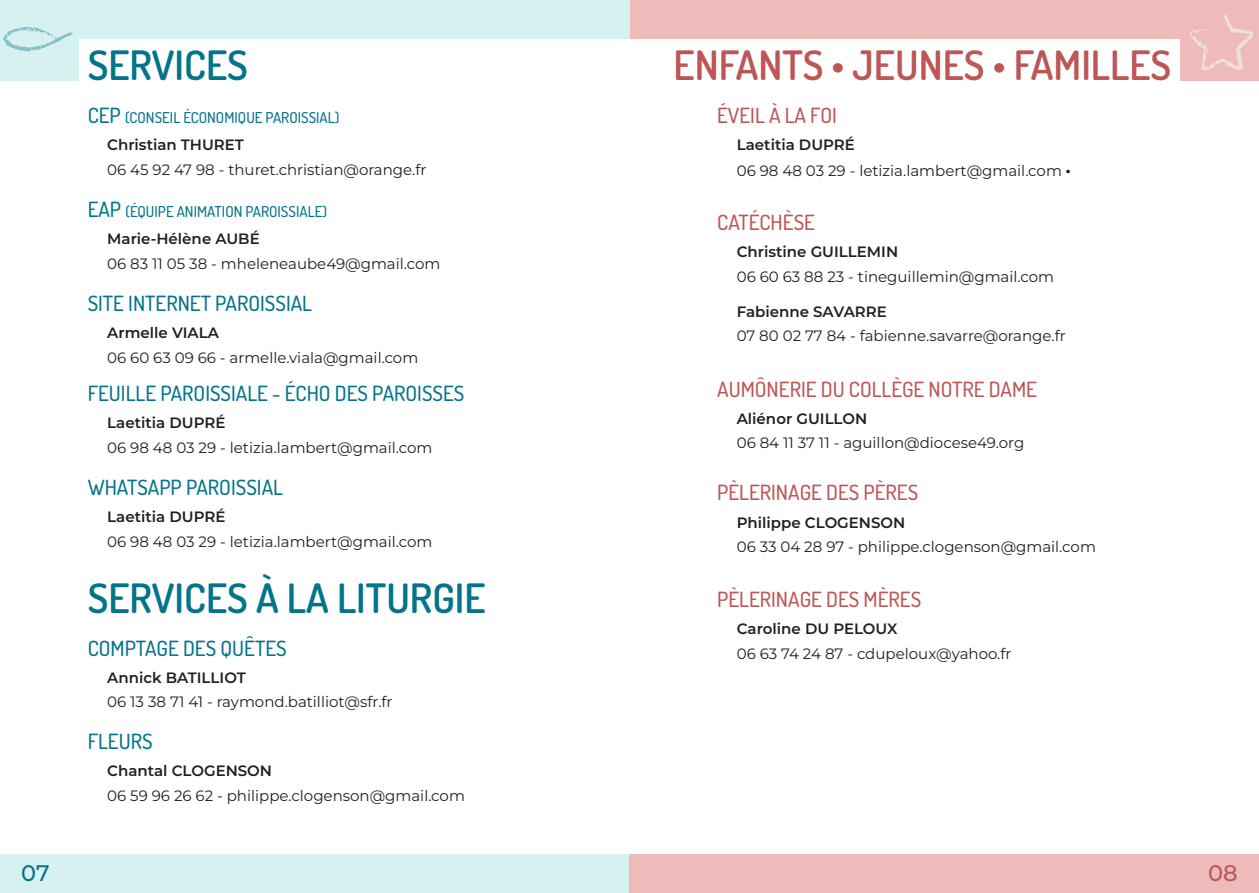
<style>
.page{position:relative;width:1259px;height:893px;background:#fff}
.page>*{position:absolute;margin:0;border:0;box-sizing:border-box;transform-origin:0 0}
.t1{font:600 40.5px "Dosis";color:#04748b}
.t2{font:600 40.5px "Dosis";color:#be5656}
.t3{font:500 22.5px "Montserrat";color:#04748b}
.t4{font:500 22.5px "Montserrat";color:#be5656}
.t5{font:500 21px "Dosis";color:#04748b}
.t6{font:500 21px "Dosis";color:#be5656}
.t7{font:15px "Montserrat";color:#231f20}
.t8{font:600 15px "Montserrat";color:#231f20}
.t9{font:500 15px "Dosis";color:#04748b}
.s1{font-size:21px}
.s2{font-family:"Dosis";font-weight:600}
</style>
<div class="page">
<div style="left:629px;top:0;width:630px;height:38px;background:#eebaba"></div>
<div style="left:0;top:0;width:629px;height:38px;background:#d7f1f1"></div>
<div style="left:0;top:0;width:78px;height:80px;background:#d7f1f1"></div>
<div style="left:1181px;top:0;width:78px;height:80px;background:#eebaba"></div>
<svg style="left:1190px;top:14px;width:63px;height:57px"></svg>
<svg style="left:3px;top:26px;width:70px;height:25px"></svg>
<div style="left:0;top:854px;width:629px;height:39px;background:#d7f1f1"></div>
<div style="left:629px;top:854px;width:630px;height:39px;background:#eebaba"></div>
<h1 class="t1" style="left:88px;top:43px;width:162px">SERVICES</h1>
<h1 class="t2" style="left:673px;top:43px;width:499px">ENFANTS • JEUNES • FAMILLES</h1>
<p class="t9" style="left:88px;top:112px;width:253px"><span class="s1">CEP</span> (CONSEIL ÉCONOMIQUE PAROISSIAL)</p>
<h3 class="t6" style="left:717px;top:107px;width:121px">ÉVEIL À LA FOI</h3>
<p class="t8" style="left:107px;top:137px;width:138px">Christian THURET</p>
<p class="t8" style="left:736px;top:137px;width:120px">Laetitia DUPRÉ</p>
<p class="t7" style="left:107px;top:164px;width:321px">06 45 92 47 98 - thuret.christian@orange.fr</p>
<p class="t7" style="left:736px;top:165px;width:335px">06 98 48 03 29 - letizia.lambert@gmail.com <span class="s2">•</span></p>
<p class="t9" style="left:88px;top:205px;width:241px"><span class="s1">EAP</span> (ÉQUIPE ANIMATION PAROISSIALE)</p>
<p class="t8" style="left:107px;top:231px;width:154px">Marie-Hélène AUBÉ</p>
<p class="t7" style="left:107px;top:258px;width:335px">06 83 11 05 38 - mheleneaube49@gmail.com</p>
<h3 class="t5" style="left:88px;top:294px;width:226px">SITE INTERNET PAROISSIAL</h3>
<p class="t8" style="left:107px;top:324px;width:113px">Armelle VIALA</p>
<p class="t7" style="left:107px;top:351px;width:312px">06 60 63 09 66 - armelle.viala@gmail.com</p>
<h3 class="t5" style="left:88px;top:385px;width:378px">FEUILLE PAROISSIALE - ÉCHO DES PAROISSES</h3>
<p class="t8" style="left:107px;top:415px;width:120px">Laetitia DUPRÉ</p>
<p class="t7" style="left:107px;top:442px;width:327px">06 98 48 03 29 - letizia.lambert@gmail.com</p>
<h3 class="t6" style="left:717px;top:214px;width:99px">CATÉCHÈSE</h3>
<p class="t8" style="left:736px;top:244px;width:163px">Christine GUILLEMIN</p>
<p class="t7" style="left:736px;top:271px;width:319px">06 60 63 88 23 - tineguillemin@gmail.com</p>
<p class="t8" style="left:736px;top:303px;width:152px">Fabienne SAVARRE</p>
<p class="t7" style="left:736px;top:330px;width:330px">07 80 02 77 84 - fabienne.savarre@orange.fr</p>
<h3 class="t6" style="left:717px;top:380px;width:321px">AUMÔNERIE DU COLLÈGE NOTRE DAME</h3>
<p class="t8" style="left:736px;top:410px;width:132px">Aliénor GUILLON</p>
<p class="t7" style="left:736px;top:437px;width:289px">06 84 11 37 11 - aguillon@diocese49.org</p>
<h3 class="t5" style="left:88px;top:479px;width:197px">WHATSAPP PAROISSIAL</h3>
<h3 class="t6" style="left:717px;top:484px;width:203px">PÈLERINAGE DES PÈRES</h3>
<p class="t8" style="left:107px;top:509px;width:120px">Laetitia DUPRÉ</p>
<p class="t8" style="left:736px;top:514px;width:170px">Philippe CLOGENSON</p>
<p class="t7" style="left:107px;top:536px;width:327px">06 98 48 03 29 - letizia.lambert@gmail.com</p>
<p class="t7" style="left:736px;top:541px;width:361px">06 33 04 28 97 - philippe.clogenson@gmail.com</p>
<h1 class="t1" style="left:88px;top:575px;width:399px">SERVICES À LA LITURGIE</h1>
<h3 class="t5" style="left:88px;top:639px;width:200px">COMPTAGE DES QUÊTES</h3>
<p class="t8" style="left:107px;top:669px;width:140px">Annick BATILLIOT</p>
<p class="t7" style="left:107px;top:696px;width:287px">06 13 38 71 41 - raymond.batilliot@sfr.fr</p>
<h3 class="t5" style="left:88px;top:733px;width:66px">FLEURS</h3>
<p class="t8" style="left:107px;top:763px;width:166px">Chantal CLOGENSON</p>
<p class="t7" style="left:107px;top:790px;width:359px">06 59 96 26 62 - philippe.clogenson@gmail.com</p>
<h3 class="t6" style="left:717px;top:591px;width:206px">PÈLERINAGE DES MÈRES</h3>
<p class="t8" style="left:736px;top:621px;width:162px">Caroline DU PELOUX</p>
<p class="t7" style="left:736px;top:648px;width:276px">06 63 74 24 87 - cdupeloux@yahoo.fr</p>
<h2 class="t3" style="left:21px;top:860px;width:30px">07</h2>
<h2 class="t4" style="left:1208px;top:860px;width:31px">08</h2>
</div>
